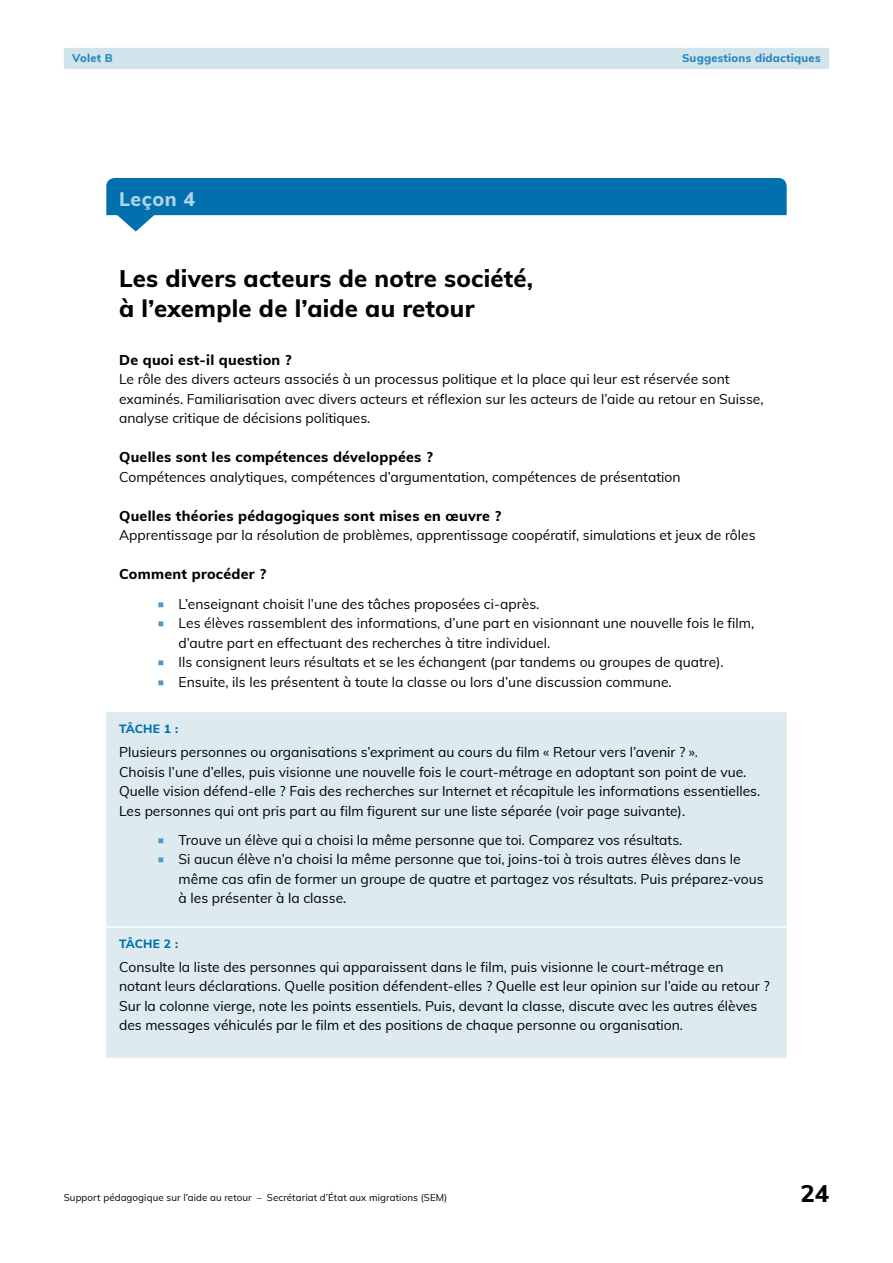
<style>
.page{position:relative;width:893px;height:1263px;background:#fff}
.page>*{position:absolute;margin:0;border:0;box-sizing:border-box;transform-origin:0 0}
.Titel_1_Vorschlag{font:800 24px/30px "Muli";letter-spacing:.01em;color:#000}
.Titel_Grafik{font:800 19.5px "Muli";letter-spacing:.03em;color:#b3d4e7}
.Titel_3_Vorschlag{font:800 14.25px "Muli";letter-spacing:.02em;color:#000}
.GS_Vorschlag__nicht{font:13.8px/19.5px "Muli";color:#000}
.Titel_4_Vorschlag{font:800 12px "Muli";letter-spacing:.01em;color:#0070ae}
.Kapiteltitel{font:800 11.25px "Muli";letter-spacing:.02em;color:#2686ba}
.t1{font:9.75px "Muli";letter-spacing:.01em;color:#000}
.s1{font-weight:900;font-size:25.5px;color:#4d9bc7}
</style>
<div class="page">
<div style="left:64px;top:48px;width:765px;height:21px;background:#d1e4eb;border-radius:2px"></div>
<svg style="left:106px;top:178px;width:681px;height:54px"></svg>
<div style="left:106px;top:712px;width:681px;height:346px;background:#ddebf0"></div>
<hr style="left:106px;top:926px;width:681px;height:2px;background:#fff">
<p class="Kapiteltitel" style="left:72px;top:50px;width:42px">Volet B</p>
<p class="Kapiteltitel" style="left:682px;top:50px;width:140px">Suggestions didactiques</p>
<p class="Titel_Grafik" style="left:119px;top:185px;width:78px">Leçon 4</p>
<p class="Titel_1_Vorschlag" style="left:119px;top:262px;width:416px">Les divers acteurs de notre société, à l’exemple de l’aide au retour</p>
<p class="Titel_3_Vorschlag" style="left:119px;top:349px;width:174px">De quoi est-il question ?</p>
<p class="GS_Vorschlag__nicht" style="left:119px;top:369px;width:646px">Le rôle des divers acteurs associés à un processus politique et la place qui leur est réservée sont examinés. Familiarisation avec divers acteurs et réflexion sur les acteurs de l’aide au retour en Suisse, analyse critique de décisions politiques.</p>
<p class="Titel_3_Vorschlag" style="left:119px;top:447px;width:315px">Quelles sont les compétences développées ?</p>
<p class="GS_Vorschlag__nicht" style="left:119px;top:466px;width:563px">Compétences analytiques, compétences d’argumentation, compétences de présentation</p>
<p class="Titel_3_Vorschlag" style="left:119px;top:505px;width:384px">Quelles théories pédagogiques sont mises en œuvre ?</p>
<p class="GS_Vorschlag__nicht" style="left:119px;top:525px;width:638px">Apprentissage par la résolution de problèmes, apprentissage coopératif, simulations et jeux de rôles</p>
<p class="Titel_3_Vorschlag" style="left:119px;top:564px;width:149px">Comment procéder ?</p>
<p class="GS_Vorschlag__nicht" style="left:157px;top:593px;width:384px"><span class="s1">·</span> L’enseignant choisit l’une des tâches proposées ci-après.</p>
<p class="GS_Vorschlag__nicht" style="left:179px;top:613px;width:577px;text-indent:-21px"><span class="s1">·</span> Les élèves rassemblent des informations, d’une part en visionnant une nouvelle fois le film, d’autre part en effectuant des recherches à titre individuel.</p>
<p class="GS_Vorschlag__nicht" style="left:157px;top:652px;width:568px"><span class="s1">·</span> Ils consignent leurs résultats et se les échangent (par tandems ou groupes de quatre).</p>
<p class="GS_Vorschlag__nicht" style="left:157px;top:671px;width:516px"><span class="s1">·</span> Ensuite, ils les présentent à toute la classe ou lors d’une discussion commune.</p>
<p class="Titel_4_Vorschlag" style="left:119px;top:719px;width:61px">TÂCHE 1 :</p>
<p class="GS_Vorschlag__nicht" style="left:119px;top:742px;width:643px">Plusieurs personnes ou organisations s’expriment au cours du film « Retour vers l’avenir ? ».<br>Choisis l’une d’elles, puis visionne une nouvelle fois le court-métrage en adoptant son point de vue.<br>Quelle vision défend-elle ? Fais des recherches sur Internet et récapitule les informations essentielles.<br>Les personnes qui ont pris part au film figurent sur une liste séparée (voir page suivante).</p>
<p class="GS_Vorschlag__nicht" style="left:157px;top:829px;width:527px"><span class="s1">·</span> Trouve un élève qui a choisi la même personne que toi. Comparez vos résultats.</p>
<p class="GS_Vorschlag__nicht" style="left:179px;top:849px;width:587px;text-indent:-21px"><span class="s1">·</span> Si aucun élève n’a choisi la même personne que toi, joins-toi à trois autres élèves dans le même cas afin de former un groupe de quatre et partagez vos résultats. Puis préparez-vous à les présenter à la classe.</p>
<p class="Titel_4_Vorschlag" style="left:119px;top:934px;width:61px">TÂCHE 2 :</p>
<p class="GS_Vorschlag__nicht" style="left:119px;top:956px;width:652px">Consulte la liste des personnes qui apparaissent dans le film, puis visionne le court-métrage en<br>notant leurs déclarations. Quelle position défendent-elles ? Quelle est leur opinion sur l’aide au retour ?<br>Sur la colonne vierge, note les points essentiels. Puis, devant la classe, discute avec les autres élèves des messages véhiculés par le film et des positions de chaque personne ou organisation.</p>
<p class="t1" style="left:64px;top:1190px;width:385px">Support pédagogique sur l’aide au retour – Secrétariat d’État aux migrations (SEM)</p>
<h1 class="Titel_1_Vorschlag" style="left:800px;top:1177px;width:30px">24</h1>
</div>
